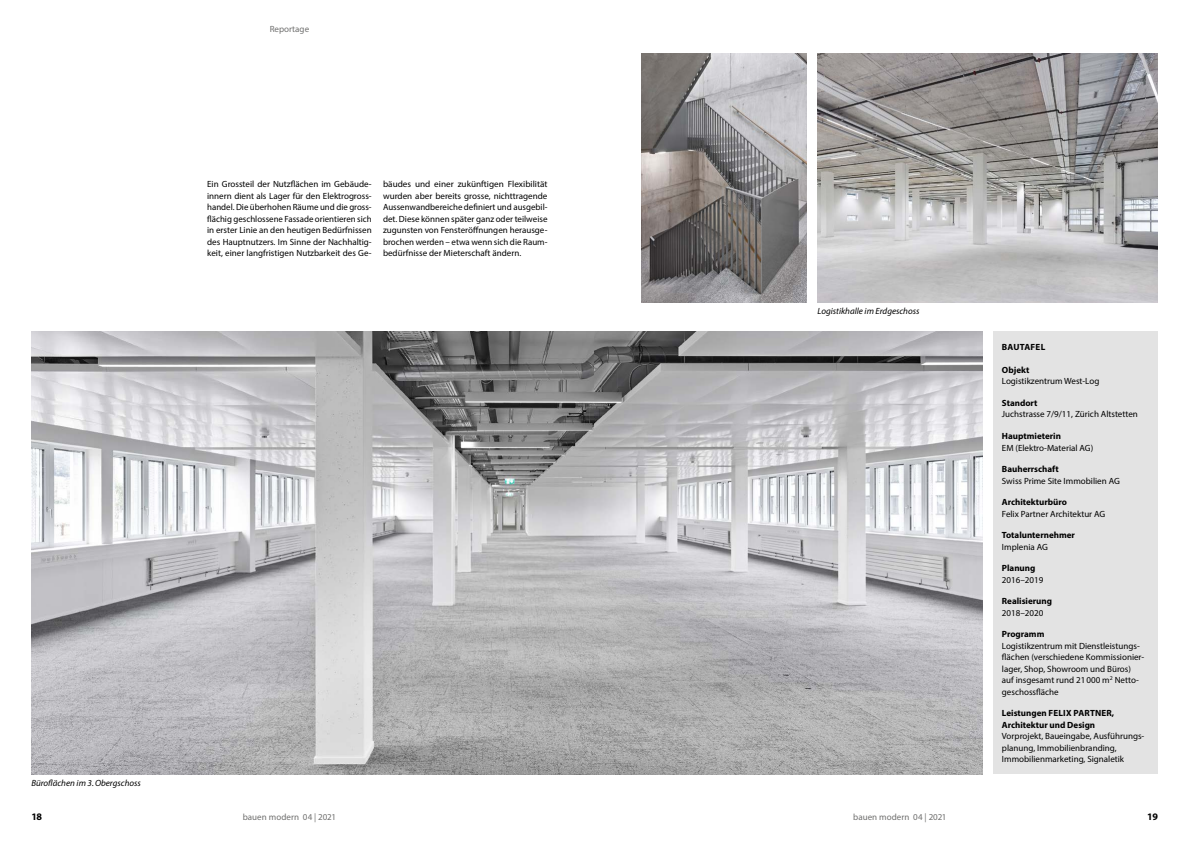
<style>
.page{position:relative;width:1191px;height:842px;background:#fff}
.page>*{position:absolute;margin:0;border:0;box-sizing:border-box;transform-origin:0 0}
.t1{font:700 10px "Myriad Pro";color:#000}
.t2{font:9px/11.5px "Myriad Pro";color:#000;text-align:justify}
.t3{font:700 9px/11.5px "Myriad Pro";color:#000}
.t4{font:italic 9px "Myriad Pro";color:#000}
.t5{font:9px "Myriad Pro";letter-spacing:.005em;color:#6f6f6e}
.t6{font:700 9px "Myriad Pro";letter-spacing:.03em;color:#000}
</style>
<div class="page">
<img style="left:31px;top:331px;width:951px;height:443px">
<div style="left:993px;top:331px;width:164px;height:443px;background:#e3e3e3"></div>
<img style="left:817px;top:54px;width:340px;height:248px">
<img style="left:642px;top:54px;width:164px;height:248px">
<p class="t5" style="left:270px;top:23px;width:41px">Reportage</p>
<p class="t2" style="left:207px;top:179px;width:166px">Ein Grossteil der Nutzflächen im Gebäude&shy;innern dient als Lager für den Elektrogross&shy;handel. Die überhohen Räume und die gross&shy;flächig geschlossene Fassade orientieren sich in erster Linie an den heutigen Bedürfnissen des Hauptnutzers. Im Sinne der Nachhaltig&shy;keit, einer langfristigen Nutzbarkeit des Ge-</p>
<p class="t2" style="left:383px;top:179px;width:166px">bäudes und einer zukünftigen Flexibilität wurden aber bereits grosse, nichttragende Aussenwandbereiche definiert und ausgebil&shy;det. Diese können später ganz oder teilweise zugunsten von Fensteröffnungen herausge&shy;brochen werden – etwa wenn sich die Raum&shy;bedürfnisse der Mieterschaft ändern.</p>
<p class="t4" style="left:31px;top:777px;width:111px">Büroflächen im 3.Obergschoss</p>
<p class="t1" style="left:31px;top:810px;width:12px">18</p>
<p class="t5" style="left:243px;top:811px;width:95px">bauen modern 04 | 2021</p>
<p class="t4" style="left:817px;top:305px;width:103px">Logistikhalle im Erdgeschoss</p>
<p class="t6" style="left:1002px;top:341px;width:45px">BAUTAFEL</p>
<p class="t3" style="left:1002px;top:364px;width:29px">Objekt</p>
<p class="t2" style="left:1002px;top:376px;width:99px">Logistikzentrum West-Log</p>
<p class="t3" style="left:1002px;top:397px;width:37px">Standort</p>
<p class="t2" style="left:1002px;top:409px;width:137px">Juchstrasse 7/9/11, Zürich Altstetten</p>
<p class="t3" style="left:1002px;top:430px;width:61px">Hauptmieterin</p>
<p class="t2" style="left:1002px;top:442px;width:93px">EM (Elektro-Material AG)</p>
<p class="t3" style="left:1002px;top:463px;width:58px">Bauherrschaft</p>
<p class="t2" style="left:1002px;top:475px;width:119px">Swiss Prime Site Immobilien AG</p>
<p class="t3" style="left:1002px;top:496px;width:66px">Architekturbüro</p>
<p class="t2" style="left:1002px;top:508px;width:105px">Felix Partner Architektur AG</p>
<p class="t3" style="left:1002px;top:529px;width:75px">Totalunternehmer</p>
<p class="t2" style="left:1002px;top:541px;width:48px">Implenia AG</p>
<p class="t3" style="left:1002px;top:562px;width:35px">Planung</p>
<p class="t2" style="left:1002px;top:574px;width:43px">2016–2019</p>
<p class="t3" style="left:1002px;top:595px;width:52px">Realisierung</p>
<p class="t2" style="left:1002px;top:607px;width:43px">2018–2020</p>
<p class="t3" style="left:1002px;top:628px;width:44px">Programm</p>
<p class="t2" style="left:1002px;top:640px;width:144px;text-align:left">Logistikzentrum mit Dienstleistungs&shy;flächen (verschiedene Kommissionier&shy;lager, Shop, Showroom und Büros) auf insgesamt rund 21000 m<sup>2</sup> Netto&shy;geschossfläche</p>
<p class="t3" style="left:1002px;top:707px;width:114px">Leistungen FELIX PARTNER,<br>Architektur und Design</p>
<p class="t2" style="left:1002px;top:730px;width:144px;text-align:left">Vorprojekt, Baueingabe, Ausführungs&shy;planung, Immobilienbranding,<br>Immobilienmarketing, Signaletik</p>
<p class="t5" style="left:853px;top:811px;width:95px">bauen modern 04 | 2021</p>
<p class="t1" style="left:1147px;top:810px;width:12px">19</p>
</div>
